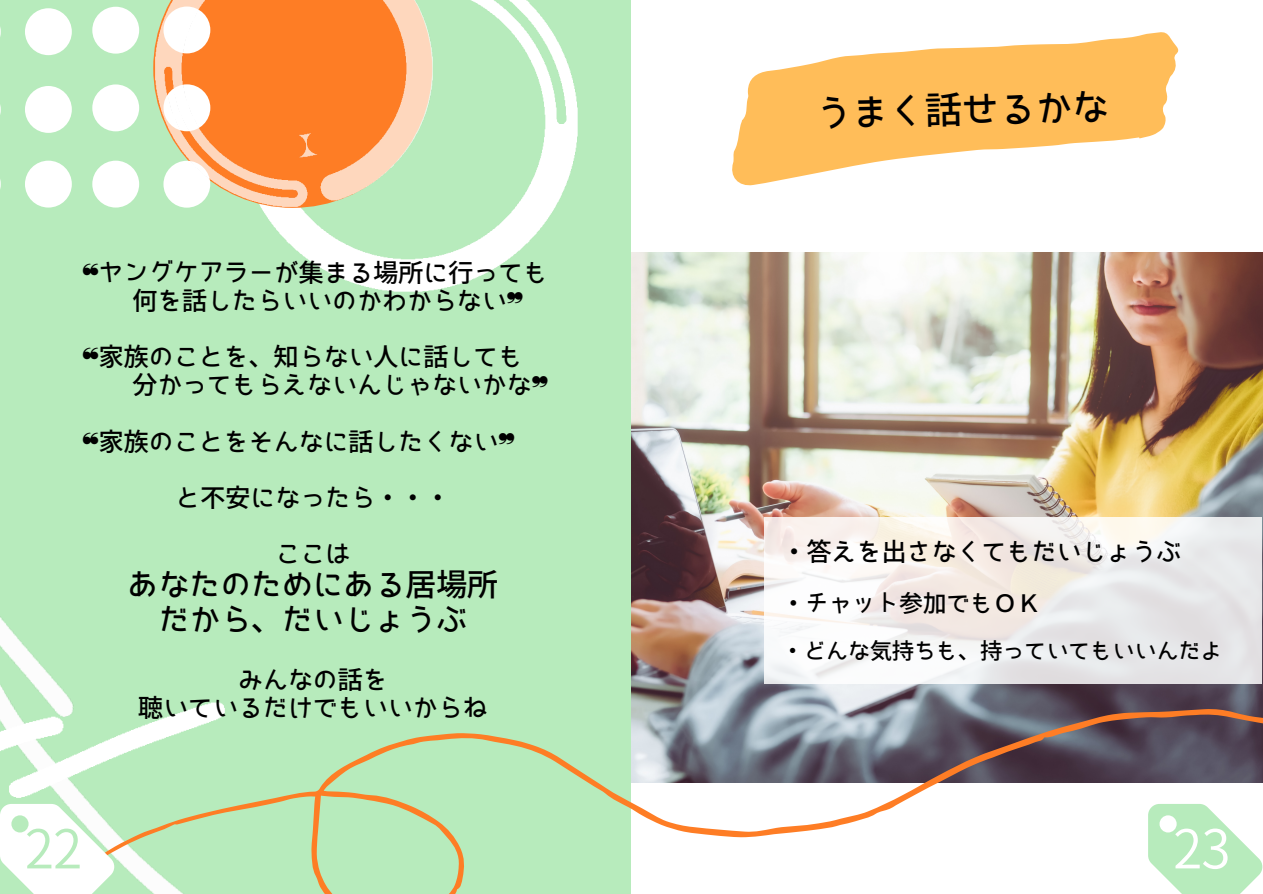
<style>
.page{position:relative;width:1263px;height:894px;background:#fff}
.page>*{position:absolute;margin:0;border:0;box-sizing:border-box;transform-origin:0 0}
.t1{font:53.4px "Bokutachino Gothic 2";color:#fff}
.t2{font:53.4px "Bokutachino Gothic 2";color:#b7ebbc}
.t3{font:700 37.5px "Bokutachino Gothic 2";color:#000}
.t4{font:700 31.5px "Bokutachino Gothic 2";letter-spacing:-.02em;color:#000}
.t5{font:700 25.5px "Bokutachino Gothic 2";letter-spacing:-.02em;color:#000}
.t6{font:700 24px "Bokutachino Gothic 2";letter-spacing:-.02em;color:#000}
.t7{font:700 22.5px "Bokutachino Gothic 2";letter-spacing:-.02em;color:#000}
.s1{font-family:"Free Serif";font-weight:400}
</style>
<div class="page">
<img style="left:631px;top:252px;width:631px;height:401px">
<div style="left:0;top:0;width:631px;height:893px;background:#b7ebbc"></div>
<img style="left:261px;top:0;width:317px;height:292px">
<img style="left:0;top:616px;width:58px;height:68px">
<img style="left:0;top:684px;width:67px;height:119px">
<svg style="left:67px;top:653px;width:1196px;height:240px;fill:#b7ebbc"></svg>
<svg style="left:764px;top:517px;width:498px;height:167px"></svg>
<svg style="left:732px;top:32px;width:447px;height:154px;fill:#ffbd59"></svg>
<svg style="left:0;top:6px;width:154px;height:201px"></svg>
<img style="left:154px;top:0;width:279px;height:208px">
<svg style="left:0;top:803px;width:114px;height:90px"></svg>
<p class="t5" style="left:82px;top:259px;width:468px"><span class="s1">❝</span>ヤングケアラーが集まる場所に行っても</p>
<p class="t5" style="left:132px;top:287px;width:393px">何を話したらいいのかわからない<span class="s1">❞</span></p>
<p class="t5" style="left:82px;top:343px;width:443px"><span class="s1">❝</span>家族のことを、知らない人に話しても</p>
<p class="t5" style="left:132px;top:371px;width:418px">分かってもらえないんじゃないかな<span class="s1">❞</span></p>
<p class="t5" style="left:82px;top:428px;width:434px"><span class="s1">❝</span>家族のことをそんなに話したくない<span class="s1">❞</span></p>
<p class="t5" style="left:175px;top:484px;width:277px">と不安になったら・・・</p>
<p class="t5" style="left:275px;top:540px;width:77px">ここは</p>
<p class="t4" style="left:128px;top:567px;width:372px">あなたのためにある居場所</p>
<p class="t4" style="left:158px;top:602px;width:311px">だから、だいじょうぶ</p>
<p class="t5" style="left:238px;top:666px;width:152px">みんなの話を</p>
<p class="t5" style="left:138px;top:694px;width:352px">聴いているだけでもいいからね</p>
<p class="t2" style="left:25px;top:821px;width:59px">22</p>
<p class="t3" style="left:814px;top:93px;width:296px;rotate:-1deg">うまく話せるかな</p>
<p class="t5" style="left:782px;top:538px;width:401px">・答えを出さなくてもだいじょうぶ</p>
<p class="t6" style="left:782px;top:590px;width:261px">・チャット参加でもＯＫ</p>
<p class="t7" style="left:782px;top:639px;width:443px">・どんな気持ちも、持っていてもいいんだよ</p>
<p class="t1" style="left:1173px;top:821px;width:59px">23</p>
</div>
